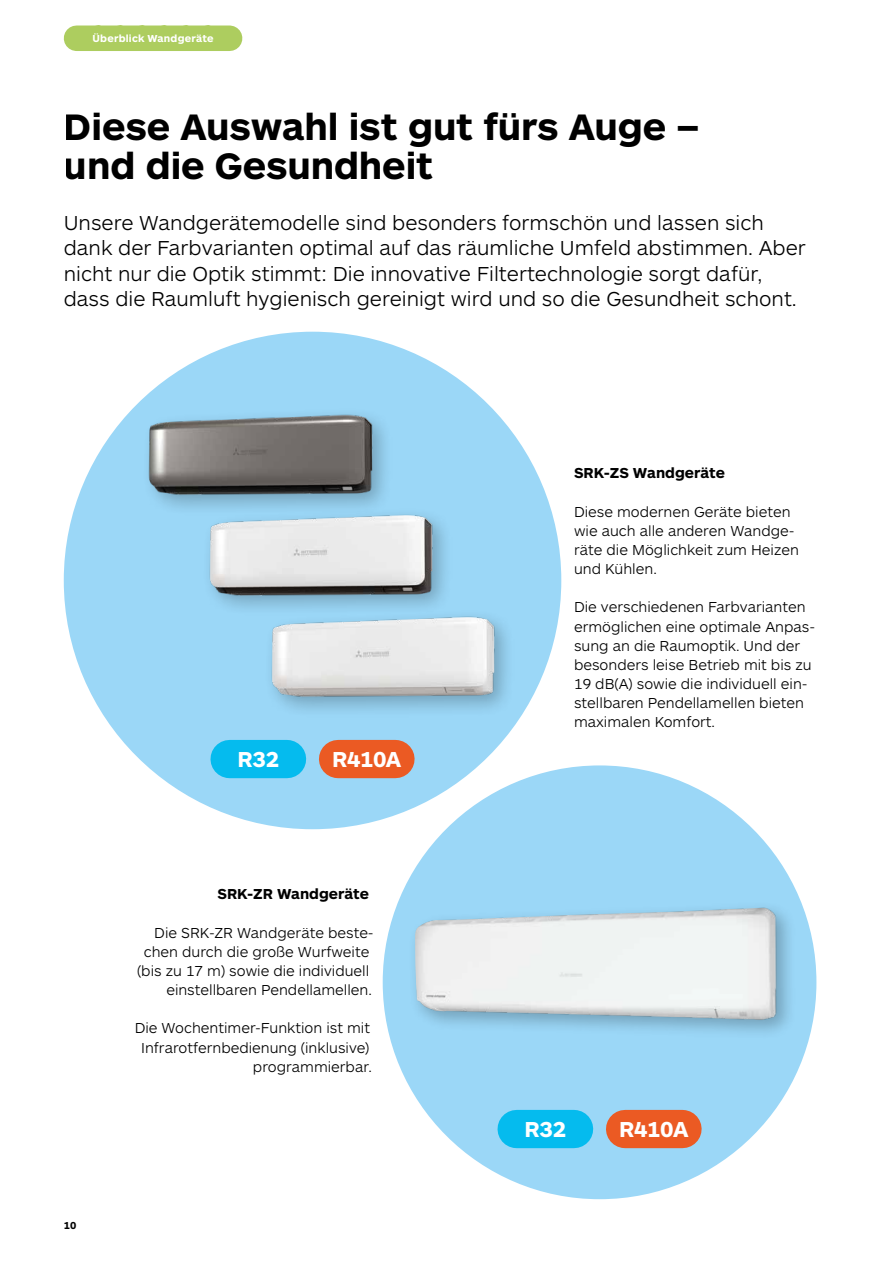
<style>
.page{position:relative;width:893px;height:1263px;background:#fff}
.page>*{position:absolute;margin:0;border:0;box-sizing:border-box;transform-origin:0 0}
.t1{font:700 38.25px/38.2px "ARS Maquette";letter-spacing:-.005em;color:#000}
.t2{font:700 22.5px "ARS Maquette";letter-spacing:-.015em;color:#fff}
.t3{font:300 21px/25.5px "ARS Maquette";color:#000}
.t4{font:300 15px/19.2px "ARS Maquette";color:#000}
.t5{font:700 15px "ARS Maquette";color:#000}
.t6{font:700 10.5px "ARS Maquette";letter-spacing:.02em;color:#fff}
.t7{font:700 10.5px "ARS Maquette";color:#000}
</style>
<div class="page">
<div style="left:64px;top:332px;width:497px;height:497px;background:#9bd7f7;border-radius:50%"></div>
<div style="left:338px;top:740px;width:57px;height:38px;background:#eb5a23"></div>
<div style="left:230px;top:740px;width:57px;height:38px;background:#05bbee"></div>
<div style="left:383px;top:765px;width:433px;height:434px;background:#9bd7f7;border-radius:50%"></div>
<div style="left:625px;top:1110px;width:57px;height:38px;background:#eb5a23"></div>
<div style="left:517px;top:1110px;width:57px;height:38px;background:#05bbee"></div>
<div style="left:407px;top:900px;width:390px;height:140px;background:#000;opacity:.25"></div>
<img style="left:415px;top:907px;width:362px;height:113px">
<img style="left:130px;top:406px;width:255px;height:102px">
<img style="left:190px;top:506px;width:255px;height:102px">
<img style="left:271px;top:616px;width:236px;height:94px">
<div style="left:77px;top:26px;width:153px;height:25px;background:#adcd5f"></div>
<p class="t6" style="left:93px;top:32px;width:122px">Überblick Wandgeräte</p>
<h1 class="t1" style="left:64px;top:106px;width:637px">Diese Auswahl ist gut fürs Auge – und die Gesundheit</h1>
<p class="t3" style="left:64px;top:209px;width:744px">Unsere Wandgerätemodelle sind besonders formschön und lassen sich dank der Farbvarianten optimal auf das räumliche Umfeld abstimmen. Aber nicht nur die Optik stimmt: Die innovative Filtertechnologie sorgt dafür, dass die Raumluft hygienisch gereinigt wird und so die Gesundheit schont.</p>
<p class="t7" style="left:64px;top:1218px;width:14px">10</p>
<h2 class="t2" style="left:237px;top:745px;width:43px">R32</h2>
<h2 class="t2" style="left:332px;top:745px;width:71px">R410A</h2>
<p class="t5" style="left:217px;top:884px;width:153px">SRK-ZR Wandgeräte</p>
<p class="t4" style="left:137px;top:922px;width:238px;text-align:right">Die SRK-ZR Wandgeräte beste&shy;chen durch die große Wurfweite (bis zu 17 m) sowie die individuell einstellbaren Pendellamellen.</p>
<p class="t4" style="left:135px;top:1018px;width:239px;text-align:right">Die Wochentimer-Funktion ist mit<br>Infrarotfernbedienung (inklusive) programmierbar.</p>
<p class="t5" style="left:574px;top:463px;width:152px">SRK-ZS Wandgeräte</p>
<p class="t4" style="left:574px;top:501px;width:226px">Diese modernen Geräte bieten wie auch alle anderen Wandge&shy;räte die Möglichkeit zum Heizen und Kühlen.</p>
<p class="t4" style="left:574px;top:597px;width:243px">Die verschiedenen Farbvarianten ermöglichen eine optimale Anpas&shy;sung an die Raumoptik. Und der besonders leise Betrieb mit bis zu<br>19 dB(A) sowie die individuell ein&shy;stellbaren Pendellamellen bieten maximalen Komfort.</p>
<h2 class="t2" style="left:524px;top:1115px;width:43px">R32</h2>
<h2 class="t2" style="left:619px;top:1115px;width:71px">R410A</h2>
</div>
